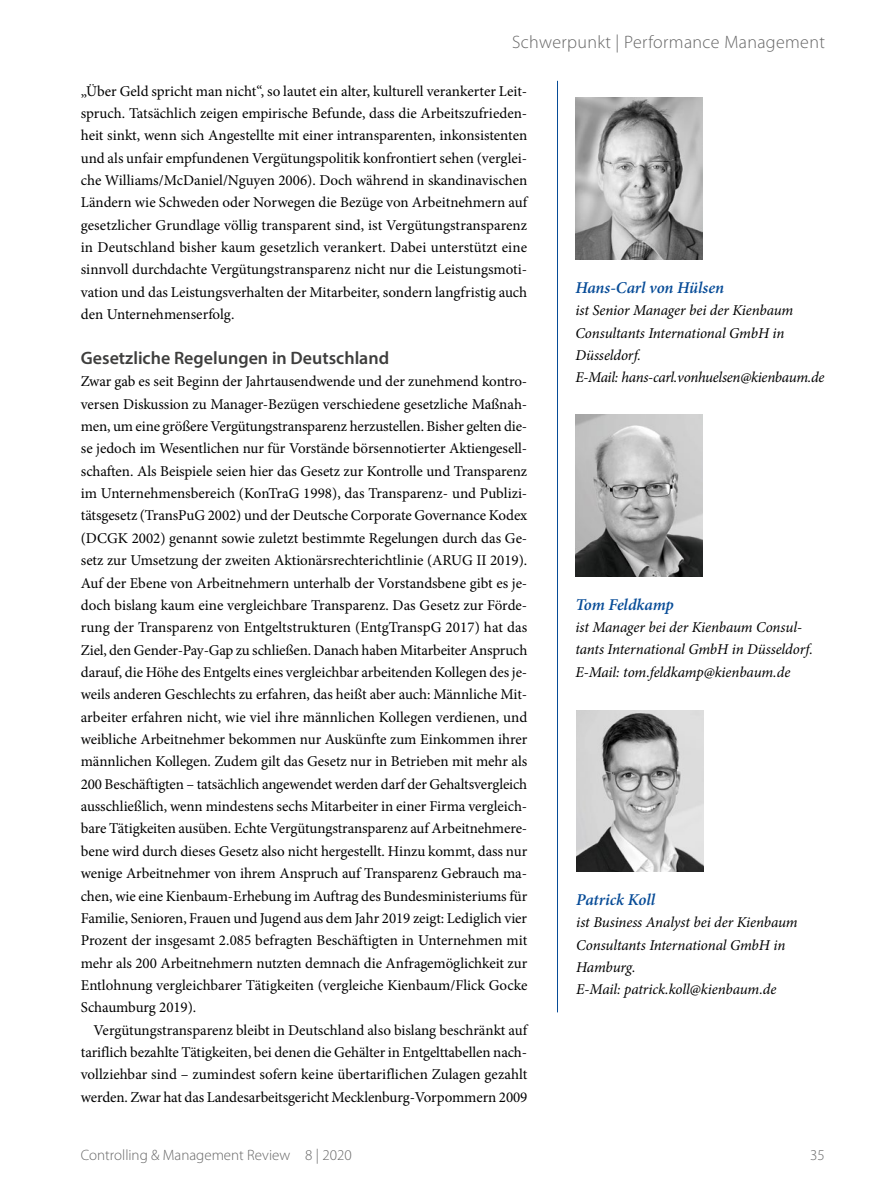
<style>
.page{position:relative;width:893px;height:1187px;background:#fff}
.page>*{position:absolute;margin:0;border:0;box-sizing:border-box;transform-origin:0 0}
.SectionHeading_1_x{font:600 18px "Myriad Pro";color:#3e3e3d}
.t1{font:300 18px "Myriad Pro";letter-spacing:.02em;color:#676767}
.Author_x{font:italic 600 16.5px "Minion Pro";letter-spacing:-.005em;color:#064b97}
.Para_x{font:15px/22.4px "Minion Pro";letter-spacing:-.005em;color:#000;text-align:justify}
.Biography_x{font:italic 15px/22.4px "Minion Pro";letter-spacing:-.01em;color:#000}
.Para_Indent{font:15px/22.4px "Minion Pro";letter-spacing:-.005em;color:#000;text-align:justify}
.t2{font:300 15px "Myriad Pro";color:#676767}
</style>
<div class="page">
<hr style="left:557px;top:81px;width:1px;height:931px;background:#064b97">
<img style="left:575px;top:415px;width:128px;height:161px">
<img style="left:576px;top:710px;width:128px;height:161px">
<img style="left:575px;top:98px;width:128px;height:161px">
<p class="t1" style="left:512px;top:32px;width:314px">Schwerpunkt | Performance Management</p>
<p class="Para_x" style="left:81px;top:80px;width:448px">„Über Geld spricht man nicht“, so lautet ein alter, kulturell verankerter Leit&shy;spruch. Tatsächlich zeigen empirische Befunde, dass die Arbeitszufrieden&shy;heit sinkt, wenn sich Angestellte mit einer intransparenten, inkonsistenten und als unfair empfundenen Vergütungspolitik konfrontiert sehen (verglei&shy;che Williams/McDaniel/Nguyen 2006). Doch während in skandinavischen Ländern wie Schweden oder Norwegen die Bezüge von Arbeitnehmern auf gesetzlicher Grundlage völlig transparent sind, ist Vergütungstransparenz in Deutschland bisher kaum gesetzlich verankert. Dabei unterstützt eine sinnvoll durchdachte Vergütungstransparenz nicht nur die Leistungsmoti&shy;vation und das Leistungsverhalten der Mitarbeiter, sondern langfristig auch den Unternehmenserfolg.</p>
<p class="SectionHeading_1_x" style="left:81px;top:346px;width:310px">Gesetzliche Regelungen in Deutschland</p>
<p class="Para_x" style="left:81px;top:370px;width:448px">Zwar gab es seit Beginn der Jahrtausendwende und der zunehmend kontro&shy;versen Diskussion zu Manager-Bezügen verschiedene gesetzliche Maßnah&shy;men, um eine größere Vergütungstransparenz herzustellen. Bisher gelten die&shy;se jedoch im Wesentlichen nur für Vorstände börsennotierter Aktiengesell&shy;schaften. Als Beispiele seien hier das Gesetz zur Kontrolle und Transparenz im Unternehmensbereich (KonTraG 1998), das Transparenz- und Publizi&shy;tätsgesetz (TransPuG 2002) und der Deutsche Corporate Governance Kodex (DCGK 2002) genannt sowie zuletzt bestimmte Regelungen durch das Ge&shy;setz zur Umsetzung der zweiten Aktionärsrechterichtlinie (ARUG II 2019).<br>Auf der Ebene von Arbeitnehmern unterhalb der Vorstandsbene gibt es je&shy;doch bislang kaum eine vergleichbare Transparenz. Das Gesetz zur Förde&shy;rung der Transparenz von Entgeltstrukturen (EntgTranspG 2017) hat das Ziel, den Gender-Pay-Gap zu schließen. Danach haben Mitarbeiter Anspruch darauf, die Höhe des Entgelts eines vergleichbar arbeitenden Kollegen des je&shy;weils anderen Geschlechts zu erfahren, das heißt aber auch: Männliche Mit&shy;arbeiter erfahren nicht, wie viel ihre männlichen Kollegen verdienen, und weibliche Arbeitnehmer bekommen nur Auskünfte zum Einkommen ihrer männlichen Kollegen. Zudem gilt das Gesetz nur in Betrieben mit mehr als 200 Beschäftigten – tatsächlich angewendet werden darf der Gehaltsvergleich ausschließlich, wenn mindestens sechs Mitarbeiter in einer Firma vergleich&shy;bare Tätigkeiten ausüben. Echte Vergütungstransparenz auf Arbeitnehmere&shy;bene wird durch dieses Gesetz also nicht hergestellt. Hinzu kommt, dass nur wenige Arbeitnehmer von ihrem Anspruch auf Transparenz Gebrauch ma&shy;chen, wie eine Kienbaum-Erhebung im Auftrag des Bundesministeriums für Familie, Senioren, Frauen und Jugend aus dem Jahr 2019 zeigt: Lediglich vier Prozent der insgesamt 2.085 befragten Beschäftigten in Unternehmen mit mehr als 200 Arbeitnehmern nutzten demnach die Anfragemöglichkeit zur Entlohnung vergleichbarer Tätigkeiten (vergleiche Kienbaum/Flick Gocke Schaumburg 2019).</p>
<p class="Para_Indent" style="left:81px;top:1018px;width:448px;text-indent:13px">Vergütungstransparenz bleibt in Deutschland also bislang beschränkt auf tariflich bezahlte Tätigkeiten, bei denen die Gehälter in Entgelttabellen nach&shy;vollziehbar sind – zumindest sofern keine übertariflichen Zulagen gezahlt werden. Zwar hat das Landesarbeitsgericht Mecklenburg-Vorpommern 2009</p>
<p class="Author_x" style="left:575px;top:276px;width:150px">Hans-Carl von Hülsen</p>
<p class="Biography_x" style="left:575px;top:299px;width:220px">ist Senior Manager bei der Kienbaum<br>Consultants International GmbH in<br>Düsseldorf.</p>
<p class="Biography_x" style="left:575px;top:366px;width:251px">E-Mail: hans-carl.vonhuelsen@kienbaum.de</p>
<p class="Author_x" style="left:575px;top:593px;width:100px">Tom Feldkamp</p>
<p class="Biography_x" style="left:575px;top:616px;width:239px">ist Manager bei der Kienbaum Consul&shy;tants International GmbH in Düsseldorf.</p>
<p class="Biography_x" style="left:575px;top:660px;width:217px">E-Mail: tom.feldkamp@kienbaum.de</p>
<p class="Author_x" style="left:576px;top:888px;width:80px">Patrick Koll</p>
<p class="Biography_x" style="left:576px;top:911px;width:223px">ist Business Analyst bei der Kienbaum<br>Consultants International GmbH in<br>Hamburg.</p>
<p class="Biography_x" style="left:576px;top:978px;width:202px">E-Mail: patrick.koll@kienbaum.de</p>
<p class="t2" style="left:81px;top:1146px;width:272px">Controlling &amp; Management Review 8 | 2020</p>
<p class="t2" style="left:810px;top:1146px;width:16px">35</p>
</div>
